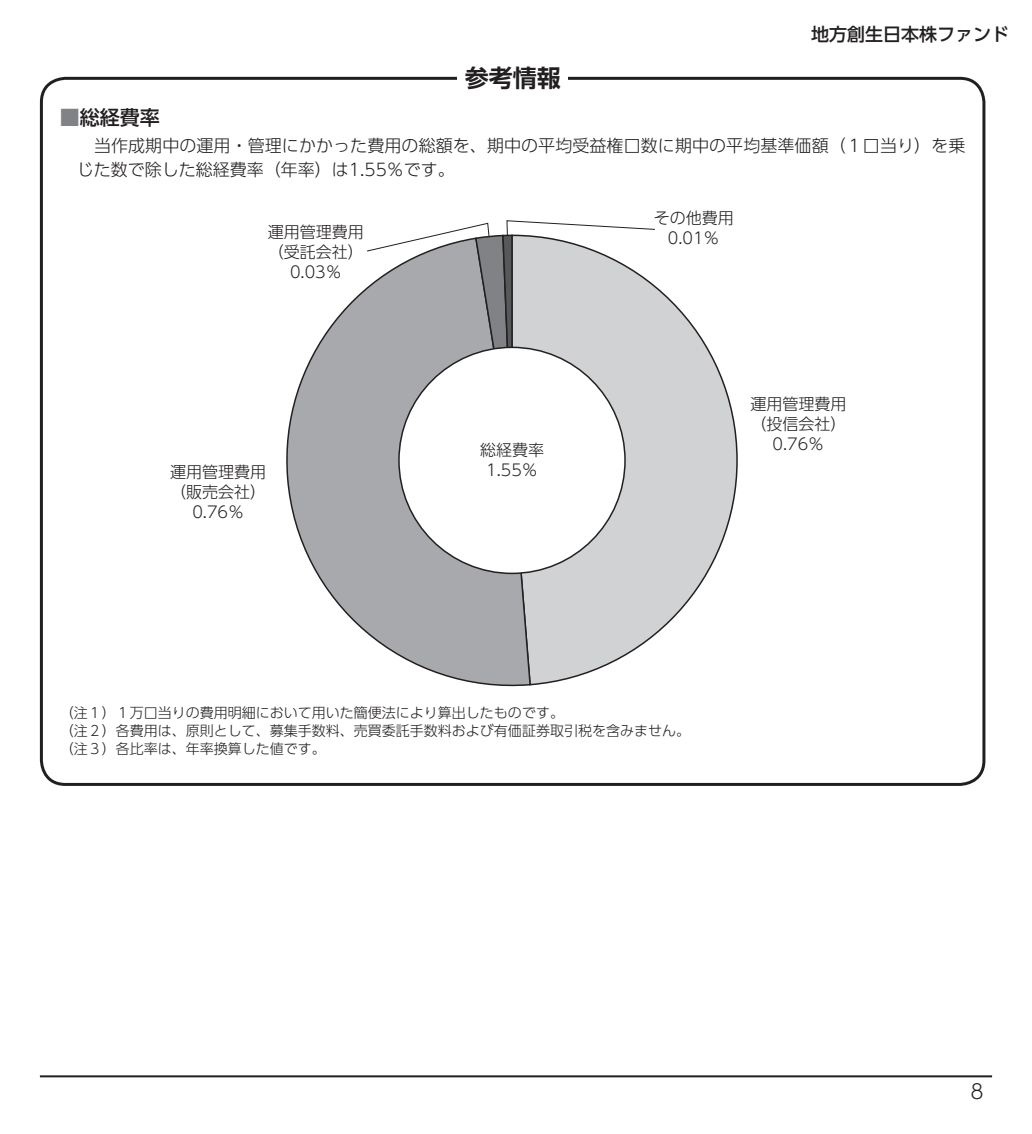
<style>
.page{position:relative;width:1032px;height:1134px;background:#fff}
.page>*{position:absolute;margin:0;border:0;box-sizing:border-box;transform-origin:0 0}
.t1{font:24px "UD Shin Go Pro De Bold 90 msp RKSJ H";color:#231f20}
.t2{font:20px "UD Shin Go Pro Medium 90 msp RKSJ H";color:#231f20}
.t3{font:20px "UD Shin Go Pro Light 90 msp RKSJ H";color:#231f20}
.t4{font:18px "UD Shin Go Pro Medium 90 msp RKSJ H";color:#231f20}
.t5{font:17px/24px "UD Shin Go Pro Light 90 msp RKSJ H";letter-spacing:.005em;color:#231f20}
.t6{font:16px/20px "UD Shin Go Pro Light 90 msp RKSJ H";color:#231f20;text-align:center}
.t7{font:14px/18px "UD Shin Go Pro Light 90 msp RKSJ H";color:#231f20}
.s1{color:#808285}
</style>
<div class="page">
<hr style="left:40px;top:1075px;width:952px;height:2px;background:#231f20">
<svg style="left:532px;top:286px;width:206px;height:400px"></svg>
<svg style="left:286px;top:288px;width:246px;height:399px"></svg>
<div style="left:399px;top:347px;width:226px;height:226px;background:#fff;border-radius:50%"></div>
<svg style="left:366px;top:220px;width:290px;height:315px"></svg>
<h1 class="t1" style="left:465px;top:69px;width:97px">参考情報</h1>
<p class="t4" style="left:811px;top:27px;width:199px">地方創生日本株ファンド</p>
<h2 class="t2" style="left:60px;top:110px;width:101px"><span class="s1">■</span>総経費率</h2>
<p class="t5" style="left:77px;top:136px;width:890px">　当作成期中の運用・管理にかかった費用の総額を、期中の平均受益権口数に期中の平均基準価額（１口当り）を乗じた数で除した総経費率（年率）は1.55％です。</p>
<p class="t6" style="left:268px;top:224px;width:97px">運用管理費用（受託会社）<br>0.03％</p>
<p class="t6" style="left:170px;top:464px;width:97px">運用管理費用（販売会社）<br>0.76％</p>
<p class="t6" style="left:480px;top:443px;width:65px">総経費率<br>1.55％</p>
<p class="t6" style="left:654px;top:210px;width:81px">その他費用<br>0.01％</p>
<p class="t6" style="left:750px;top:396px;width:97px">運用管理費用（投信会社）<br>0.76％</p>
<p class="t7" style="left:60px;top:705px;width:631px">（注１）１万口当りの費用明細において用いた簡便法により算出したものです。<br>（注２）各費用は、原則として、募集手数料、売買委託手数料および有価証券取引税を含みません。（注３）各比率は、年率換算した値です。</p>
<h2 class="t3" style="left:970px;top:1083px;width:15px">8</h2>
</div>
